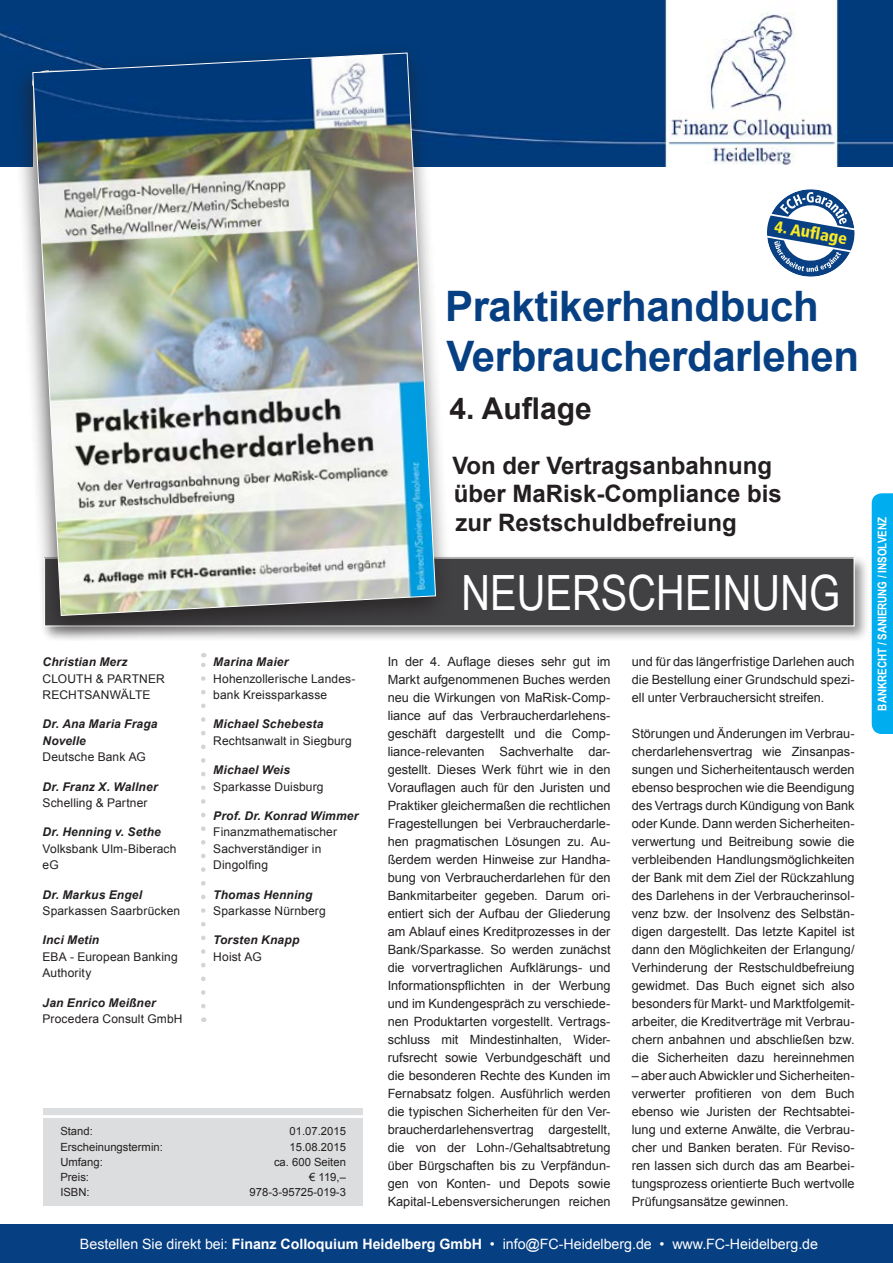
<style>
.page{position:relative;width:893px;height:1263px;background:#fff}
.page>*{position:absolute;margin:0;border:0;box-sizing:border-box;transform-origin:0 0}
.t1{font:48.6px "Arial Narrow";color:#fff}
.t2{font:700 42px/50.4px "Arial";letter-spacing:-.01em;color:#073f83}
.t3{font:700 30px "Arial";color:#231f20}
.t4{font:700 24px/28.5px "Arial";color:#231f20}
.t5{font:900 condensed 16.5px "Frutiger LT Pro";color:#f9e927}
.t6{font:14.25px "Arial";letter-spacing:-.005em;color:#fff}
.t7{font:12.75px/18px "Arial";color:#231f20;text-align:justify}
.t8{font:12px/16.5px "Arial";letter-spacing:.01em;color:#231f20}
.t9{font:italic 700 12px/16.5px "Arial";letter-spacing:.015em;color:#231f20}
.t10{font:700 12px "Arial Narrow";color:#fff}
.t11{font:11.25px "Arial";color:#231f20}
.s1{font-weight:700}
</style>
<div class="page">
<img style="left:0;top:0;width:893px;height:166px">
<div style="left:0;top:1224px;width:893px;height:39px;background:#073f83"></div>
<div style="left:40px;top:553px;width:830px;height:89px;background:#231f20;opacity:.5"></div>
<div style="left:45px;top:558px;width:809px;height:68px;background:#414042"></div>
<div style="left:43px;top:1108px;width:319px;height:98px;background:#dcddde"></div>
<hr style="left:43px;top:1115px;width:328px;height:3px;background:#fff">
<div style="left:11px;top:43px;width:441px;height:600px;background:#231f20;opacity:.75"></div>
<img style="left:32px;top:52px;width:404px;height:564px">
<svg style="left:201px;top:653px;width:5px;height:353px"></svg>
<svg style="left:767px;top:189px;width:88px;height:88px"></svg>
<div style="left:872px;top:493px;width:21px;height:241px;background:#00aeef"></div>
<p class="t5" style="left:777px;top:216px;width:75px;rotate:10deg">4. Auflage</p>
<h2 class="t2" style="left:445px;top:282px;width:416px">Praktikerhandbuch<br>Verbraucherdarlehen</h2>
<h3 class="t3" style="left:450px;top:389px;width:144px">4. Auflage</h3>
<h3 class="t4" style="left:452px;top:452px;width:331px">Von der Vertragsanbahnung über MaRisk-Compliance bis zur Restschuldbefreiung</h3>
<p class="t9" style="left:43px;top:654px;width:87px">Christian Merz</p>
<p class="t8" style="left:43px;top:670px;width:124px">CLOUTH &amp; PARTNER<br>RECHTSANWÄLTE</p>
<p class="t9" style="left:43px;top:716px;width:117px">Dr. Ana Maria Fraga<br>Novelle</p>
<p class="t8" style="left:43px;top:749px;width:105px">Deutsche Bank AG</p>
<p class="t9" style="left:43px;top:778px;width:117px">Dr. Franz X. Wallner</p>
<p class="t8" style="left:43px;top:795px;width:107px">Schelling &amp; Partner</p>
<p class="t9" style="left:43px;top:824px;width:120px">Dr. Henning v. Sethe</p>
<p class="t8" style="left:43px;top:840px;width:136px">Volksbank Ulm-Biberach eG</p>
<p class="t9" style="left:43px;top:886px;width:101px">Dr. Markus Engel</p>
<p class="t8" style="left:43px;top:903px;width:139px">Sparkassen Saarbrücken</p>
<p class="t9" style="left:43px;top:932px;width:58px">Inci Metin</p>
<p class="t8" style="left:43px;top:948px;width:137px">EBA - European Banking<br>Authority</p>
<p class="t9" style="left:43px;top:994px;width:115px">Jan Enrico Meißner</p>
<p class="t8" style="left:43px;top:1011px;width:142px">Procedera Consult GmbH</p>
<p class="t9" style="left:213px;top:654px;width:77px">Marina Maier</p>
<p class="t8" style="left:213px;top:670px;width:144px">Hohenzollerische Landes&shy;bank Kreissparkasse</p>
<p class="t9" style="left:213px;top:716px;width:112px">Michael Schebesta</p>
<p class="t8" style="left:213px;top:732px;width:140px">Rechtsanwalt in Siegburg</p>
<p class="t9" style="left:213px;top:762px;width:78px">Michael Weis</p>
<p class="t8" style="left:213px;top:778px;width:112px">Sparkasse Duisburg</p>
<p class="t9" style="left:213px;top:808px;width:147px">Prof. Dr. Konrad Wimmer</p>
<p class="t8" style="left:213px;top:824px;width:125px">Finanzmathematischer<br>Sachverständiger in<br>Dingolfing</p>
<p class="t9" style="left:213px;top:886px;width:101px">Thomas Henning</p>
<p class="t8" style="left:213px;top:903px;width:114px">Sparkasse Nürnberg</p>
<p class="t9" style="left:213px;top:932px;width:87px">Torsten Knapp</p>
<p class="t8" style="left:213px;top:948px;width:50px">Hoist AG</p>
<p class="t11" style="left:60px;top:1124px;width:34px">Stand:</p>
<p class="t11" style="left:290px;top:1124px;width:58px">01.07.2015</p>
<p class="t11" style="left:60px;top:1139px;width:104px">Erscheinungstermin:</p>
<p class="t11" style="left:290px;top:1139px;width:58px">15.08.2015</p>
<p class="t11" style="left:60px;top:1154px;width:44px">Umfang:</p>
<p class="t11" style="left:274px;top:1154px;width:73px">ca. 600 Seiten</p>
<p class="t11" style="left:60px;top:1170px;width:30px">Preis:</p>
<p class="t11" style="left:309px;top:1170px;width:38px">€ 119,–</p>
<p class="t11" style="left:60px;top:1185px;width:31px">ISBN:</p>
<p class="t11" style="left:250px;top:1185px;width:98px">978-3-95725-019-3</p>
<h1 class="t1" style="left:461px;top:557px;width:380px">NEUERSCHEINUNG</h1>
<p class="t7" style="left:388px;top:653px;width:224px">In der 4. Auflage dieses sehr gut im Markt aufgenommenen Buches werden neu die Wirkungen von MaRisk-Comp&shy;liance auf das Verbraucherdarlehens&shy;geschäft dargestellt und die Comp&shy;liance-relevanten Sachverhalte dar&shy;gestellt. Dieses Werk führt wie in den Vorauflagen auch für den Juristen und Praktiker gleichermaßen die rechtlichen Fragestellungen bei Verbraucherdarle&shy;hen pragmatischen Lösungen zu. Au&shy;ßerdem werden Hinweise zur Handha&shy;bung von Verbraucherdarlehen für den Bankmitarbeiter gegeben. Darum ori&shy;entiert sich der Aufbau der Gliederung am Ablauf eines Kreditprozesses in der Bank/Sparkasse. So werden zunächst die vorvertraglichen Aufklärungs- und Informationspflichten in der Werbung und im Kundengespräch zu verschiede&shy;nen Produktarten vorgestellt. Vertrags&shy;schluss mit Mindestinhalten, Wider&shy;rufsrecht sowie Verbundgeschäft und die besonderen Rechte des Kunden im Fernabsatz folgen. Ausführlich werden die typischen Sicherheiten für den Ver&shy;braucherdarlehensvertrag dargestellt, die von der Lohn-/Gehaltsabtretung über Bürgschaften bis zu Verpfändun&shy;gen von Konten- und Depots sowie Kapital-Lebensversicherungen reichen</p>
<p class="t7" style="left:632px;top:653px;width:224px">und für das längerfristige Darlehen auch die Bestellung einer Grundschuld spezi&shy;ell unter Verbrauchersicht streifen.</p>
<p class="t7" style="left:632px;top:725px;width:224px">Störungen und Änderungen im Verbrau&shy;cherdarlehensvertrag wie Zinsanpas&shy;sungen und Sicherheitentausch werden ebenso besprochen wie die Beendigung des Vertrags durch Kündigung von Bank oder Kunde. Dann werden Sicherheiten&shy;verwertung und Beitreibung sowie die verbleibenden Handlungsmöglichkeiten der Bank mit dem Ziel der Rückzahlung des Darlehens in der Verbraucherinsol&shy;venz bzw. der Insolvenz des Selbstän&shy;digen dargestellt. Das letzte Kapitel ist dann den Möglichkeiten der Erlangung/ Verhinderung der Restschuldbefreiung gewidmet. Das Buch eignet sich also besonders für Markt- und Marktfolgemit&shy;arbeiter, die Kreditverträge mit Verbrau&shy;chern anbahnen und abschließen bzw. die Sicherheiten dazu hereinnehmen</p>
<p class="t7" style="left:632px;top:1067px;width:224px">– aber auch Abwickler und Sicherheiten&shy;verwerter profitieren von dem Buch ebenso wie Juristen der Rechtsabtei&shy;lung und externe Anwälte, die Verbrau&shy;cher und Banken beraten. Für Reviso&shy;ren lassen sich durch das am Bearbei&shy;tungsprozess orientierte Buch wertvolle Prüfungsansätze gewinnen.</p>
<p class="t6" style="left:80px;top:1234px;width:740px">Bestellen Sie direkt bei: <span class="s1">Finanz Colloquium Heidelberg GmbH</span> • info@FC-Heidelberg.de • www.FC-Heidelberg.de</p>
<p class="t10" style="left:873px;top:710px;width:195px;rotate:-90deg">BANKRECHT / SANIERUNG / INSOLVENZ</p>
</div>
